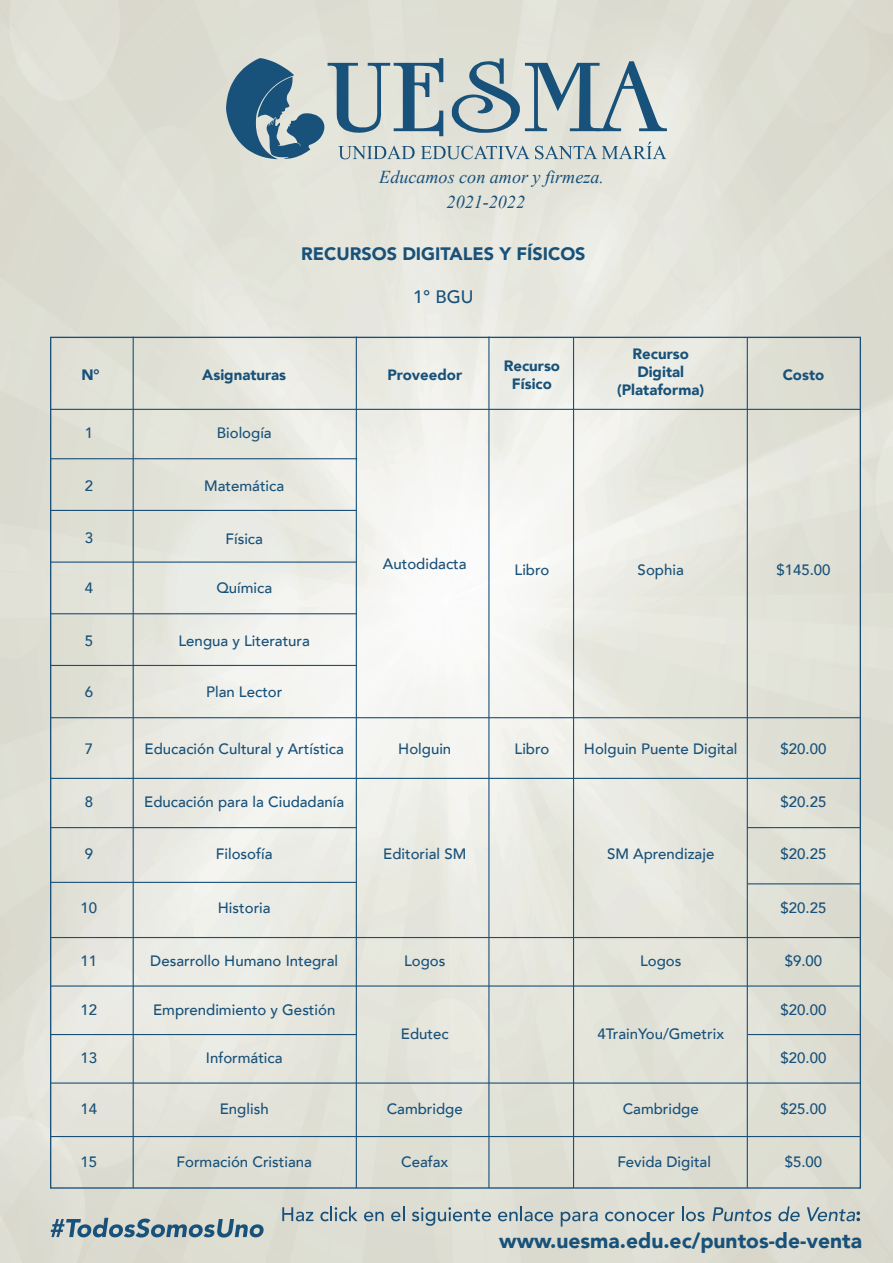
<style>
.page{position:relative;width:893px;height:1263px;background:#fff}
.page>*{position:absolute;margin:0;border:0;box-sizing:border-box;transform-origin:0 0}
.t1{font:900 21px "Avenir";color:#185179}
.t2{font:italic 18.15px "Times New Roman";color:#185179}
.t3{font:900 18px "Avenir";color:#185179}
.t4{font:500 18px "Avenir";color:#185179}
.t5{font:500 15px "Avenir LT";color:#185179}
.t6{font:900 15px/18px "Avenir";color:#185179;text-align:center}
</style>
<div class="page">
<img style="left:0;top:0;width:893px;height:1263px">
<svg style="left:226px;top:58px;width:441px;height:101px;background:#a5b6bc"></svg>
<hr style="left:356px;top:337px;width:1px;height:851px;background:#1a5078">
<hr style="left:51px;top:409px;width:809px;height:1px;background:#1a5078">
<hr style="left:51px;top:458px;width:306px;height:1px;background:#1a5078">
<hr style="left:51px;top:510px;width:305px;height:1px;background:#1a5078">
<hr style="left:51px;top:561px;width:305px;height:2px;background:#1a5078">
<hr style="left:51px;top:613px;width:305px;height:1px;background:#1a5078">
<hr style="left:488px;top:337px;width:1px;height:851px;background:#1a5078">
<hr style="left:747px;top:338px;width:1px;height:850px;background:#1a5078">
<hr style="left:133px;top:337px;width:1px;height:851px;background:#1a5078">
<hr style="left:51px;top:665px;width:305px;height:1px;background:#1a5078">
<hr style="left:51px;top:717px;width:809px;height:1px;background:#1a5078">
<hr style="left:51px;top:778px;width:809px;height:1px;background:#1a5078">
<hr style="left:51px;top:827px;width:305px;height:1px;background:#1a5078">
<hr style="left:573px;top:337px;width:1px;height:851px;background:#1a5078">
<hr style="left:51px;top:882px;width:305px;height:1px;background:#1a5078">
<hr style="left:51px;top:937px;width:809px;height:1px;background:#1a5078">
<hr style="left:51px;top:985px;width:809px;height:1px;background:#1a5078">
<hr style="left:51px;top:1034px;width:305px;height:1px;background:#1a5078">
<hr style="left:51px;top:1082px;width:809px;height:1px;background:#1a5078">
<hr style="left:51px;top:1136px;width:809px;height:1px;background:#1a5078">
<hr style="left:747px;top:827px;width:113px;height:1px;background:#1a5078">
<hr style="left:747px;top:883px;width:113px;height:1px;background:#1a5078">
<hr style="left:747px;top:1034px;width:113px;height:1px;background:#1a5078">
<svg style="left:51px;top:1218px;width:213px;height:19px;background:#8ba2ac"></svg>
<svg style="left:282px;top:1207px;width:31px;height:14px"></svg>
<svg style="left:320px;top:1206px;width:38px;height:15px"></svg>
<svg style="left:364px;top:1211px;width:20px;height:10px"></svg>
<svg style="left:391px;top:1206px;width:13px;height:15px"></svg>
<svg style="left:412px;top:1207px;width:79px;height:19px;background:#b0bdbf"></svg>
<svg style="left:498px;top:1206px;width:55px;height:15px"></svg>
<svg style="left:561px;top:1211px;width:37px;height:15px"></svg>
<svg style="left:605px;top:1211px;width:69px;height:10px"></svg>
<svg style="left:682px;top:1206px;width:23px;height:15px"></svg>
<svg style="left:713px;top:1207px;width:59px;height:14px"></svg>
<svg style="left:778px;top:1206px;width:22px;height:15px"></svg>
<svg style="left:807px;top:1207px;width:53px;height:14px"></svg>
<p class="t2" style="left:379px;top:164px;width:226px">Educamos con amor y firmeza.</p>
<p class="t2" style="left:447px;top:190px;width:80px">2021-2022</p>
<p class="t3" style="left:301px;top:238px;width:286px">RECURSOS DIGITALES Y FÍSICOS</p>
<p class="t4" style="left:413px;top:281px;width:62px">1° BGU</p>
<p class="t6" style="left:81px;top:365px;width:20px">N°</p>
<p class="t5" style="left:85px;top:425px;width:10px">1</p>
<p class="t6" style="left:202px;top:365px;width:85px">Asignaturas</p>
<p class="t6" style="left:387px;top:365px;width:76px">Proveedor</p>
<p class="t6" style="left:504px;top:356px;width:58px">Recurso<br>Físico</p>
<p class="t5" style="left:217px;top:425px;width:57px">Biología</p>
<p class="t6" style="left:617px;top:344px;width:89px">Recurso<br>Digital (Plataforma)</p>
<p class="t6" style="left:783px;top:365px;width:43px">Costo</p>
<p class="t5" style="left:85px;top:477px;width:10px">2</p>
<p class="t5" style="left:204px;top:477px;width:81px">Matemática</p>
<p class="t5" style="left:85px;top:529px;width:10px">3</p>
<p class="t5" style="left:85px;top:579px;width:10px">4</p>
<p class="t5" style="left:225px;top:530px;width:39px">Física</p>
<p class="t5" style="left:216px;top:579px;width:57px">Química</p>
<p class="t5" style="left:383px;top:555px;width:85px">Autodidacta</p>
<p class="t5" style="left:515px;top:561px;width:36px">Libro</p>
<p class="t5" style="left:638px;top:561px;width:48px">Sophia</p>
<p class="t5" style="left:776px;top:561px;width:56px">$145.00</p>
<p class="t5" style="left:85px;top:632px;width:10px">5</p>
<p class="t5" style="left:85px;top:683px;width:10px">6</p>
<p class="t5" style="left:179px;top:632px;width:133px">Lengua y Literatura</p>
<p class="t5" style="left:206px;top:683px;width:78px">Plan Lector</p>
<p class="t5" style="left:85px;top:741px;width:10px">7</p>
<p class="t5" style="left:145px;top:741px;width:201px">Educación Cultural y Artística</p>
<p class="t5" style="left:398px;top:741px;width:55px">Holguin</p>
<p class="t5" style="left:515px;top:741px;width:36px">Libro</p>
<p class="t5" style="left:584px;top:741px;width:155px">Holguin Puente Digital</p>
<p class="t5" style="left:781px;top:741px;width:47px">$20.00</p>
<p class="t5" style="left:85px;top:793px;width:10px">8</p>
<p class="t5" style="left:85px;top:845px;width:10px">9</p>
<p class="t5" style="left:144px;top:793px;width:202px">Educación para la Ciudadanía</p>
<p class="t5" style="left:216px;top:845px;width:58px">Filosofía</p>
<p class="t5" style="left:383px;top:845px;width:85px">Editorial SM</p>
<p class="t5" style="left:607px;top:845px;width:109px">SM Aprendizaje</p>
<p class="t5" style="left:781px;top:793px;width:47px">$20.25</p>
<p class="t5" style="left:781px;top:845px;width:47px">$20.25</p>
<p class="t5" style="left:81px;top:899px;width:18px">10</p>
<p class="t5" style="left:218px;top:899px;width:54px">Historia</p>
<p class="t5" style="left:781px;top:899px;width:47px">$20.25</p>
<p class="t5" style="left:81px;top:952px;width:18px">11</p>
<p class="t5" style="left:81px;top:1001px;width:18px">12</p>
<p class="t5" style="left:81px;top:1049px;width:18px">13</p>
<p class="t5" style="left:150px;top:952px;width:189px">Desarrollo Humano Integral</p>
<p class="t5" style="left:404px;top:952px;width:43px">Logos</p>
<p class="t5" style="left:640px;top:952px;width:43px">Logos</p>
<p class="t5" style="left:153px;top:1001px;width:184px">Emprendimiento y Gestión</p>
<p class="t5" style="left:206px;top:1049px;width:78px">Informática</p>
<p class="t5" style="left:401px;top:1025px;width:49px">Edutec</p>
<p class="t5" style="left:597px;top:1025px;width:128px">4TrainYou/Gmetrix</p>
<p class="t5" style="left:785px;top:952px;width:39px">$9.00</p>
<p class="t5" style="left:781px;top:1001px;width:47px">$20.00</p>
<p class="t5" style="left:781px;top:1049px;width:47px">$20.00</p>
<p class="t5" style="left:81px;top:1100px;width:18px">14</p>
<p class="t5" style="left:81px;top:1153px;width:18px">15</p>
<p class="t5" style="left:220px;top:1100px;width:50px">English</p>
<p class="t5" style="left:177px;top:1153px;width:137px">Formación Cristiana</p>
<p class="t5" style="left:387px;top:1100px;width:78px">Cambridge</p>
<p class="t5" style="left:623px;top:1100px;width:78px">Cambridge</p>
<p class="t5" style="left:401px;top:1153px;width:49px">Ceafax</p>
<p class="t5" style="left:617px;top:1153px;width:95px">Fevida Digital</p>
<p class="t5" style="left:781px;top:1100px;width:47px">$25.00</p>
<p class="t5" style="left:785px;top:1153px;width:39px">$5.00</p>
<h1 class="t1" style="left:499px;top:1222px;width:364px">www.uesma.edu.ec/puntos-de-venta</h1>
</div>
